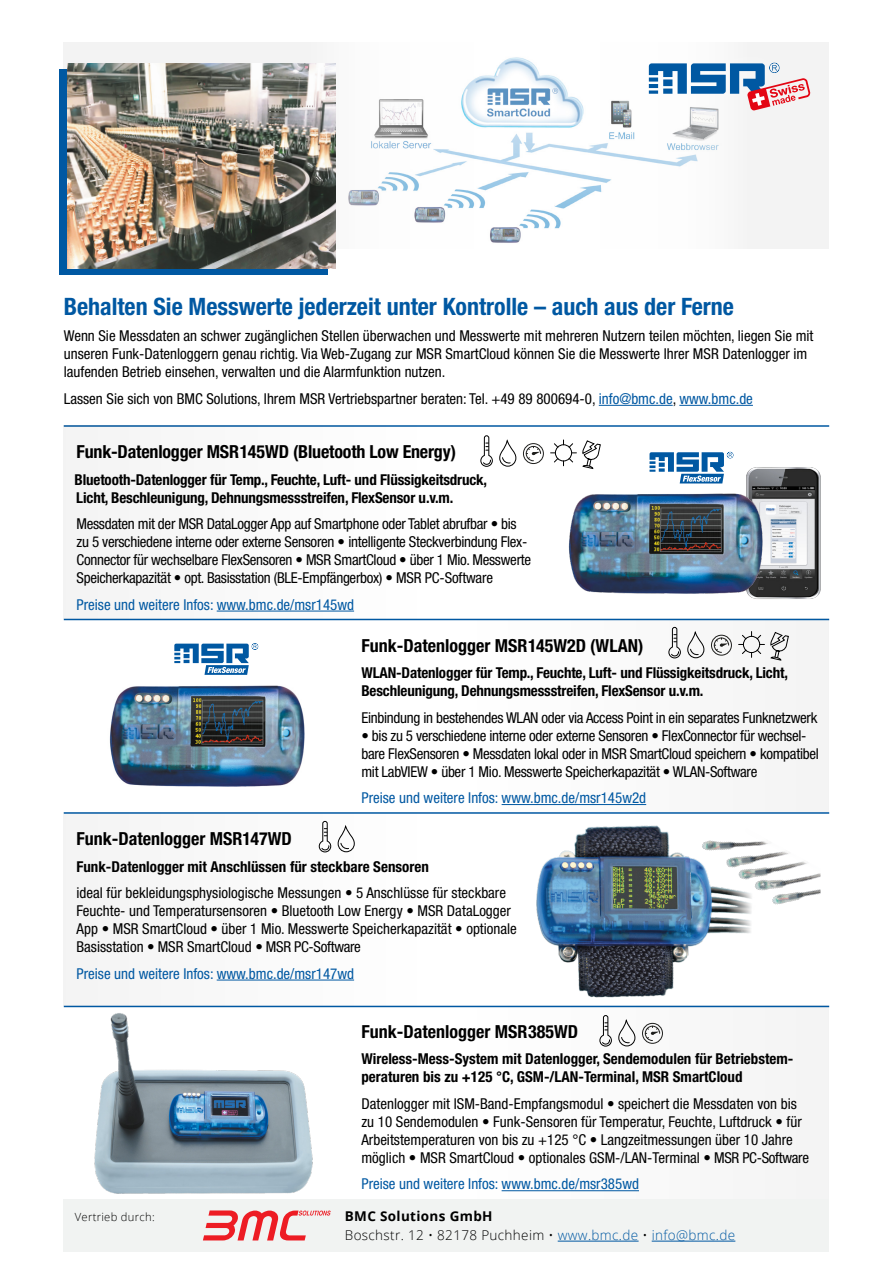
<style>
.page{position:relative;width:893px;height:1263px;background:#fff}
.page>*{position:absolute;margin:0;border:0;box-sizing:border-box;transform-origin:0 0}
.t1{font:700 condensed 24px "Helvetica Neue LT Pro";color:#0058a2}
.t2{font:700 condensed 18px "Helvetica Neue LT Std";color:#000}
.t3{font:condensed 15px/18px "Helvetica Neue LT Std";color:#000}
.t4{font:condensed 15px/18px "Helvetica Neue LT Std";letter-spacing:-.02em;color:#000}
.t5{font:700 condensed 15px/18px "Helvetica Neue LT Std";letter-spacing:-.01em;color:#000}
.t6{font:condensed 15px "Helvetica Neue LT Std";color:#0058a2}
.t7{font:300 13.5px/19.5px "Open Sans";letter-spacing:.025em;color:#000}
.t8{font:300 11.25px "Open Sans";letter-spacing:.025em;color:#000}
.s1{color:#0058a2}
.s2{font-weight:700}
</style>
<div class="page">
<hr style="left:599px;top:405px;width:74px;height:1px;background:#0058a2">
<hr style="left:679px;top:405px;width:74px;height:1px;background:#0058a2">
<div style="left:64px;top:43px;width:765px;height:206px;background:#ededed"></div>
<img style="left:309px;top:43px;width:419px;height:206px">
<div style="left:60px;top:70px;width:268px;height:205px;background:#0058a2"></div>
<img style="left:67px;top:64px;width:269px;height:205px">
<div style="left:634px;top:49px;width:159px;height:59px;background:#fff"></div>
<svg style="left:649px;top:63px;width:162px;height:48px"></svg>
<hr style="left:502px;top:1190px;width:137px;height:1px;background:#0058a2">
<svg style="left:599px;top:1015px;width:13px;height:32px"></svg>
<svg style="left:618px;top:1019px;width:18px;height:28px"></svg>
<div style="left:642px;top:1023px;width:21px;height:21px;border:1px solid #1e1e1c;border-radius:50%"></div>
<svg style="left:645px;top:1026px;width:15px;height:15px"></svg>
<hr style="left:64px;top:1006px;width:765px;height:1px;background:#0058a2">
<img style="left:94px;top:1013px;width:219px;height:181px">
<img style="left:536px;top:825px;width:215px;height:173px">
<img style="left:696px;top:825px;width:125px;height:98px">
<hr style="left:217px;top:980px;width:137px;height:1px;background:#0058a2">
<hr style="left:64px;top:812px;width:765px;height:2px;background:#0058a2">
<hr style="left:502px;top:804px;width:144px;height:1px;background:#0058a2">
<svg style="left:668px;top:627px;width:13px;height:32px"></svg>
<svg style="left:687px;top:631px;width:18px;height:28px"></svg>
<svg style="left:738px;top:631px;width:51px;height:30px"></svg>
<div style="left:711px;top:635px;width:21px;height:20px;border:1px solid #1e1e1c;border-radius:50%"></div>
<svg style="left:714px;top:638px;width:15px;height:15px"></svg>
<img style="left:109px;top:685px;width:196px;height:102px">
<hr style="left:64px;top:619px;width:765px;height:1px;background:#0058a2">
<img style="left:746px;top:467px;width:75px;height:132px">
<img style="left:568px;top:483px;width:205px;height:116px">
<svg style="left:649px;top:452px;width:84px;height:31px"></svg>
<hr style="left:217px;top:611px;width:137px;height:1px;background:#0058a2">
<svg style="left:174px;top:643px;width:84px;height:32px"></svg>
<div style="left:64px;top:1199px;width:765px;height:52px;background:#f1f3f2"></div>
<hr style="left:558px;top:1241px;width:81px;height:1px;background:#0058a2">
<hr style="left:652px;top:1241px;width:83px;height:1px;background:#0058a2">
<svg style="left:203px;top:1210px;width:128px;height:30px"></svg>
<h1 class="t1" style="left:64px;top:292px;width:672px">Behalten Sie Messwerte jederzeit unter Kontrolle – auch aus der Ferne</h1>
<p class="t3" style="left:64px;top:327px;width:751px">Wenn Sie Messdaten an schwer zugänglichen Stellen überwachen und Messwerte mit mehreren Nutzern teilen möchten, liegen Sie mit unseren Funk-Datenloggern genau richtig. Via Web-Zugang zur MSR SmartCloud können Sie die Messwerte Ihrer MSR Datenlogger im laufenden Betrieb einsehen, verwalten und die Alarmfunktion nutzen.</p>
<p class="t3" style="left:64px;top:389px;width:691px">Lassen Sie sich von BMC Solutions, Ihrem MSR Vertriebspartner beraten: Tel. +49 89 800694-0, <span class="s1">info@bmc.de</span>, <span class="s1">www.bmc.de</span></p>
<p class="t2" style="left:77px;top:441px;width:381px">Funk-Datenlogger MSR145WD (Bluetooth Low Energy)</p>
<p class="t5" style="left:75px;top:470px;width:414px">Bluetooth-Datenlogger für Temp., Feuchte, Luft- und Flüssigkeitsdruck,<br>Licht, Beschleunigung, Dehnungsmessstreifen, FlexSensor u.v.m.</p>
<p class="t4" style="left:77px;top:515px;width:456px">Messdaten mit der MSR DataLogger App auf Smartphone oder Tablet abrufbar • bis zu 5 verschiedene interne oder externe Sensoren • intelligente Steckverbindung Flex-Connector für wechselbare FlexSensoren • MSR SmartCloud • über 1 Mio. Messwerte Speicherkapazität • opt. Basisstation (BLE-Empfängerbox) • MSR PC-Software</p>
<p class="t6" style="left:77px;top:596px;width:279px">Preise und weitere Infos: www.bmc.de/msr145wd</p>
<p class="t2" style="left:361px;top:634px;width:283px">Funk-Datenlogger MSR145W2D (WLAN)</p>
<p class="t5" style="left:361px;top:663px;width:428px">WLAN-Datenlogger für Temp., Feuchte, Luft- und Flüssigkeitsdruck, Licht,<br>Beschleunigung, Dehnungsmessstreifen, FlexSensor u.v.m.</p>
<p class="t4" style="left:361px;top:708px;width:457px">Einbindung in bestehendes WLAN oder via Access Point in ein separates Funknetzwerk</p>
<p class="t4" style="left:361px;top:726px;width:459px">• bis zu 5 verschiedene interne oder externe Sensoren • FlexConnector für wechsel&shy;bare FlexSensoren • Messdaten lokal oder in MSR SmartCloud speichern • kompatibel mit LabVIEW • über 1 Mio. Messwerte Speicherkapazität • WLAN-Software</p>
<p class="t6" style="left:361px;top:789px;width:286px">Preise und weitere Infos: www.bmc.de/msr145w2d</p>
<p class="t2" style="left:77px;top:828px;width:217px">Funk-Datenlogger MSR147WD</p>
<p class="t5" style="left:77px;top:857px;width:354px">Funk-Datenlogger mit Anschlüssen für steckbare Sensoren</p>
<p class="t3" style="left:77px;top:884px;width:442px">ideal für bekleidungsphysiologische Messungen • 5 Anschlüsse für steckbare Feuchte- und Temperatursensoren • Bluetooth Low Energy • MSR DataLogger App • MSR SmartCloud • über 1 Mio. Messwerte Speicherkapazität • optionale Basisstation • MSR SmartCloud • MSR PC-Software</p>
<p class="t6" style="left:77px;top:964px;width:279px">Preise und weitere Infos: www.bmc.de/msr147wd</p>
<p class="t2" style="left:361px;top:1020px;width:218px">Funk-Datenlogger MSR385WD</p>
<p class="t5" style="left:361px;top:1050px;width:433px">Wireless-Mess-System mit Datenlogger, Sendemodulen für Betriebstem&shy;peraturen bis zu +125 °C, GSM-/LAN-Terminal, MSR SmartCloud</p>
<p class="t3" style="left:361px;top:1094px;width:449px">Datenlogger mit ISM-Band-Empfangsmodul • speichert die Messdaten von bis zu 10 Sendemodulen • Funk-Sensoren für Temperatur, Feuchte, Luftdruck • für Arbeitstemperaturen von bis zu +125 °C • Langzeitmessungen über 10 Jahre möglich • MSR SmartCloud • optionales GSM-/LAN-Terminal • MSR PC-Software</p>
<p class="t6" style="left:361px;top:1175px;width:279px">Preise und weitere Infos: www.bmc.de/msr385wd</p>
<p class="t8" style="left:75px;top:1209px;width:81px">Vertrieb durch:</p>
<p class="t7" style="left:345px;top:1205px;width:392px"><span class="s2">BMC Solutions GmbH<br></span>Boschstr. 12 • 82178 Puchheim • <span class="s1">www.bmc.de</span> • <span class="s1">info@bmc.de</span></p>
</div>
